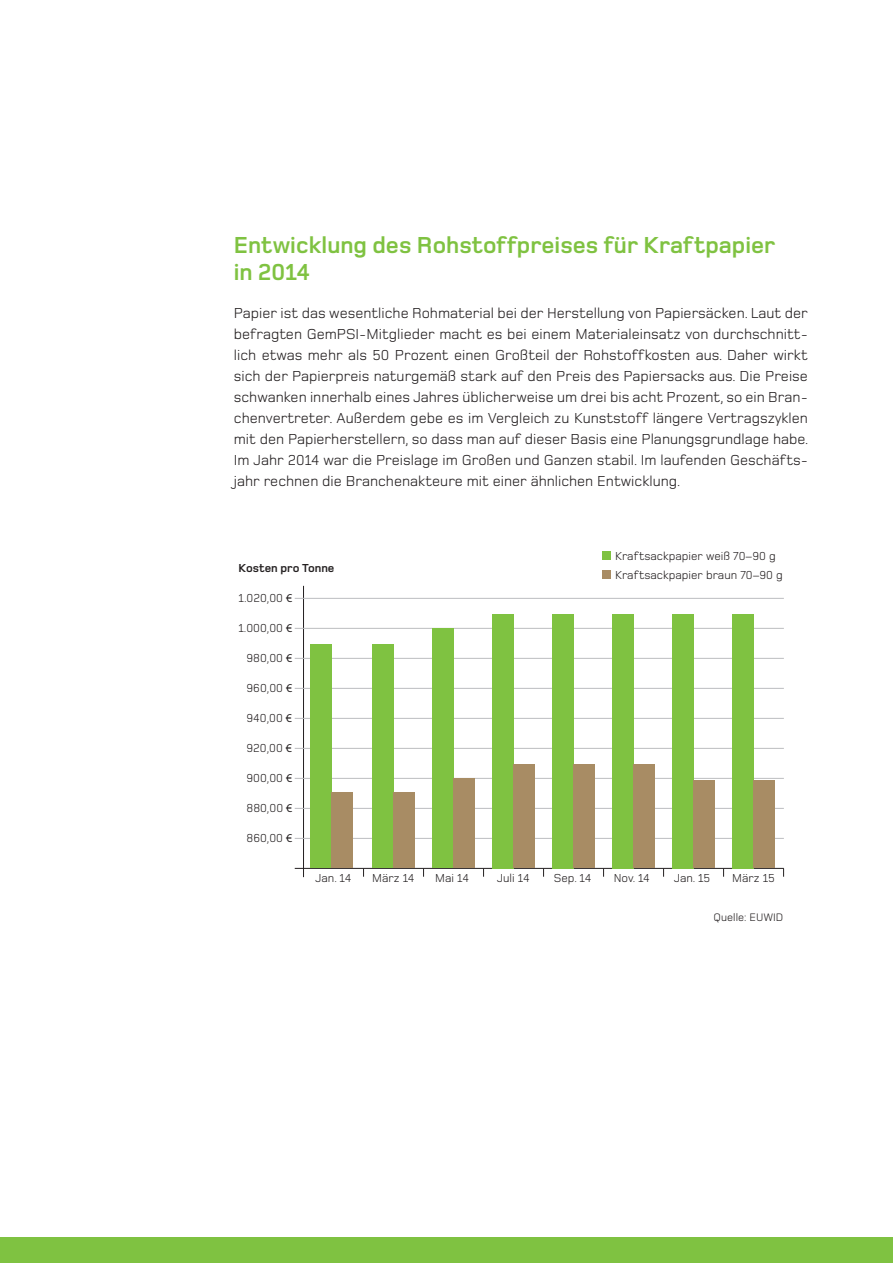
<style>
.page{position:relative;width:893px;height:1263px;background:#fff}
.page>*{position:absolute;margin:0;border:0;box-sizing:border-box;transform-origin:0 0}
.t1{font:700 24px/27px "Foundry Monoline";color:#7fc241}
.t2{font:15px/21px "Foundry Monoline";color:#231f20;text-align:justify}
.t3{font:12px/19.5px "Foundry Monoline";color:#231f20}
.t4{font:700 12px "Foundry Monoline";color:#231f20}
.t5{font:11.25px "Foundry Monoline";color:#231f20}
.s1{font-family:"Myriad Pro"}
</style>
<div class="page">
<div style="left:0;top:1237px;width:893px;height:26px;background:#7fc241"></div>
<hr style="left:295px;top:868px;width:489px;height:1px;background:#231f20">
<hr style="left:303px;top:586px;width:1px;height:291px;background:#231f20">
<hr style="left:295px;top:838px;width:489px;height:1px;background:#bcbdc0">
<hr style="left:295px;top:808px;width:489px;height:1px;background:#bcbdc0">
<hr style="left:295px;top:778px;width:489px;height:1px;background:#bcbdc0">
<hr style="left:295px;top:748px;width:489px;height:1px;background:#bcbdc0">
<hr style="left:295px;top:718px;width:489px;height:1px;background:#bcbdc0">
<hr style="left:295px;top:688px;width:489px;height:1px;background:#bcbdc0">
<hr style="left:295px;top:658px;width:489px;height:1px;background:#bcbdc0">
<hr style="left:295px;top:628px;width:489px;height:1px;background:#bcbdc0">
<hr style="left:295px;top:598px;width:489px;height:1px;background:#bcbdc0">
<div style="left:311px;top:645px;width:21px;height:223px;background:#7fc241"></div>
<div style="left:332px;top:792px;width:21px;height:76px;background:#a88c64"></div>
<div style="left:372px;top:645px;width:21px;height:223px;background:#7fc241"></div>
<div style="left:393px;top:792px;width:22px;height:76px;background:#a88c64"></div>
<div style="left:432px;top:628px;width:21px;height:240px;background:#7fc241"></div>
<div style="left:453px;top:778px;width:22px;height:90px;background:#a88c64"></div>
<div style="left:492px;top:614px;width:21px;height:254px;background:#7fc241"></div>
<div style="left:513px;top:765px;width:22px;height:103px;background:#a88c64"></div>
<div style="left:552px;top:614px;width:21px;height:254px;background:#7fc241"></div>
<div style="left:573px;top:765px;width:22px;height:103px;background:#a88c64"></div>
<div style="left:612px;top:614px;width:21px;height:254px;background:#7fc241"></div>
<div style="left:633px;top:765px;width:22px;height:103px;background:#a88c64"></div>
<div style="left:672px;top:614px;width:21px;height:254px;background:#7fc241"></div>
<div style="left:693px;top:780px;width:22px;height:88px;background:#a88c64"></div>
<div style="left:732px;top:614px;width:21px;height:254px;background:#7fc241"></div>
<div style="left:753px;top:780px;width:22px;height:88px;background:#a88c64"></div>
<div style="left:602px;top:551px;width:9px;height:9px;background:#7fc241"></div>
<div style="left:602px;top:571px;width:9px;height:8px;background:#a88c64"></div>
<h1 class="t1" style="left:234px;top:231px;width:543px">Entwicklung des Rohstoffpreises für Kraftpapier in 2014</h1>
<p class="t2" style="left:234px;top:302px;width:576px">Papier ist das wesentliche Rohmaterial bei der Herstellung von Papiersäcken. Laut der befragten GemPSI-Mitglieder macht es bei einem Materialeinsatz von durchschnitt&shy;lich etwas mehr als 50 Prozent einen Großteil der Rohstoffkosten aus. Daher wirkt sich der Papierpreis naturgemäß stark auf den Preis des Papiersacks aus. Die Preise schwanken innerhalb eines Jahres üblicherweise um drei bis acht Prozent, so ein Bran&shy;chenvertreter. Außerdem gebe es im Vergleich zu Kunststoff längere Vertragszyklen mit den Papierherstellern, so dass man auf dieser Basis eine Planungsgrundlage habe.<br>Im Jahr 2014 war die Preislage im Großen und Ganzen stabil. Im laufenden Geschäfts&shy;jahr rechnen die Branchenakteure mit einer ähnlichen Entwicklung.</p>
<p class="t4" style="left:239px;top:561px;width:97px">Kosten pro Tonne</p>
<p class="t3" style="left:239px;top:588px;width:55px">1.020,00 <span class="s1">€</span></p>
<p class="t3" style="left:238px;top:618px;width:55px">1.000,00 <span class="s1">€</span></p>
<p class="t3" style="left:246px;top:648px;width:47px">980,00 <span class="s1">€</span></p>
<p class="t3" style="left:246px;top:678px;width:47px">960,00 <span class="s1">€</span></p>
<p class="t3" style="left:246px;top:708px;width:47px">940,00 <span class="s1">€</span></p>
<p class="t3" style="left:246px;top:738px;width:47px">920,00 <span class="s1">€</span></p>
<p class="t3" style="left:246px;top:768px;width:47px">900,00 <span class="s1">€</span></p>
<p class="t3" style="left:246px;top:798px;width:47px">880,00 <span class="s1">€</span></p>
<p class="t3" style="left:246px;top:828px;width:47px">860,00 <span class="s1">€</span></p>
<p class="t3" style="left:615px;top:546px;width:169px">Kraftsackpapier weiß 70–90 g<br>Kraftsackpapier braun 70–90 g</p>
<p class="t3" style="left:315px;top:869px;width:38px">Jan. 14</p>
<p class="t3" style="left:372px;top:869px;width:44px">März 14</p>
<p class="t3" style="left:435px;top:869px;width:35px">Mai 14</p>
<p class="t3" style="left:497px;top:869px;width:34px">Juli 14</p>
<p class="t3" style="left:554px;top:869px;width:39px">Sep. 14</p>
<p class="t3" style="left:614px;top:869px;width:38px">Nov. 14</p>
<p class="t3" style="left:674px;top:869px;width:38px">Jan. 15</p>
<p class="t3" style="left:732px;top:869px;width:44px">März 15</p>
<p class="t5" style="left:714px;top:911px;width:71px">Quelle: EUWID</p>
</div>
